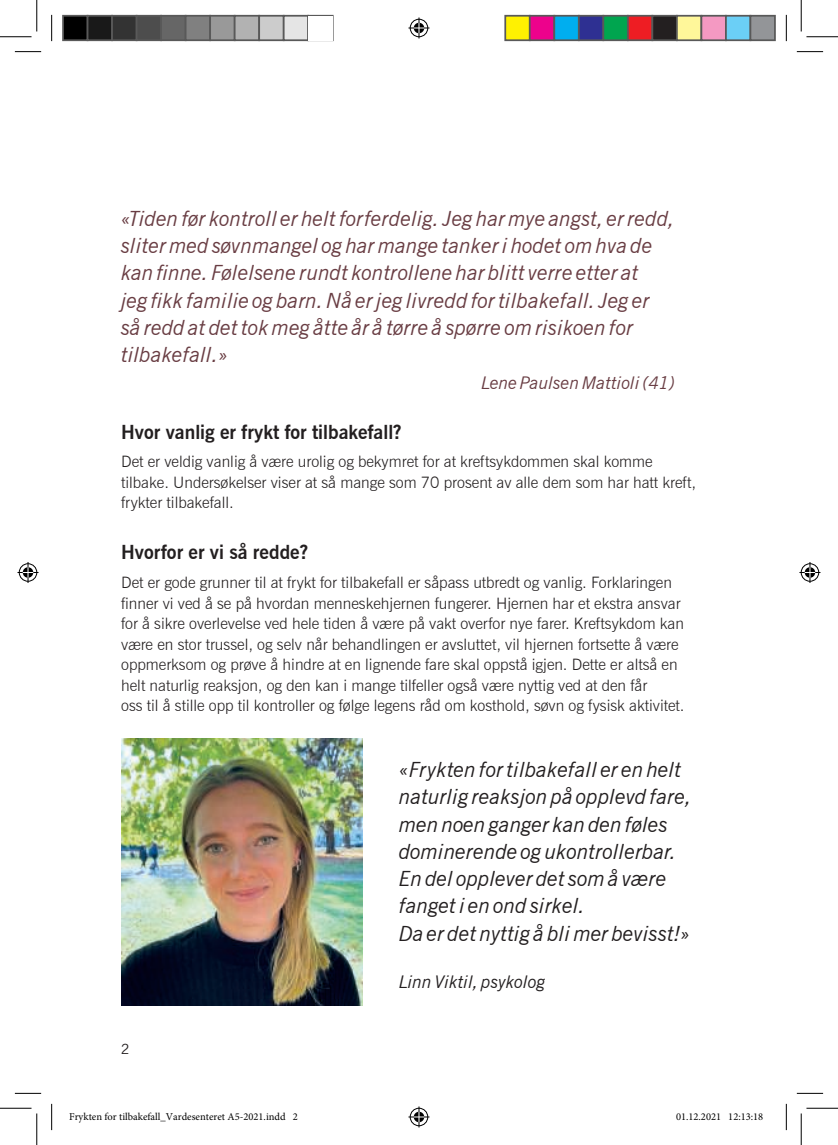
<style>
.page{position:relative;width:838px;height:1145px;background:#fff}
.page>*{position:absolute;margin:0;border:0;box-sizing:border-box;transform-origin:0 0}
.t1{font:italic 21px/27.3px "News Gothic BT";color:#693d43}
.t2{font:italic 21px/27.3px "News Gothic BT";color:#231f20}
.t3{font:700 19.25px "News Gothic BT";color:#231f20}
.t4{font:italic 17.5px "News Gothic BT";color:#693d43}
.t5{font:italic 17.5px "News Gothic BT";color:#231f20}
.t6{font:300 15.75px/20.5px "News Gothic BT";color:#231f20}
.t7{font:14px "News Gothic BT";color:#231f20}
.t8{font:10.5px "Minion Pro";color:#000}
</style>
<div class="page">
<svg style="left:408px;top:18px;width:21px;height:21px"></svg>
<div style="left:63px;top:16px;width:25px;height:24px;background:#000"></div>
<div style="left:62px;top:15px;width:26px;height:26px;border:2px solid #595959"></div>
<div style="left:88px;top:16px;width:24px;height:24px;background:#191919"></div>
<div style="left:87px;top:15px;width:26px;height:26px;border:2px solid #595959"></div>
<div style="left:112px;top:16px;width:25px;height:24px;background:#333"></div>
<div style="left:111px;top:15px;width:26px;height:26px;border:2px solid #595959"></div>
<div style="left:137px;top:16px;width:24px;height:24px;background:#4d4d4d"></div>
<div style="left:136px;top:15px;width:26px;height:26px;border:2px solid #595959"></div>
<div style="left:161px;top:16px;width:25px;height:24px;background:#666"></div>
<div style="left:160px;top:15px;width:26px;height:26px;border:2px solid #595959"></div>
<div style="left:186px;top:16px;width:24px;height:24px;background:#808080"></div>
<div style="left:185px;top:15px;width:26px;height:26px;border:2px solid #595959"></div>
<div style="left:210px;top:16px;width:25px;height:24px;background:#999"></div>
<div style="left:209px;top:15px;width:26px;height:26px;border:2px solid #595959"></div>
<div style="left:235px;top:16px;width:24px;height:24px;background:#b2b2b2"></div>
<div style="left:234px;top:15px;width:26px;height:26px;border:2px solid #595959"></div>
<div style="left:259px;top:16px;width:25px;height:24px;background:#ccc"></div>
<div style="left:258px;top:15px;width:26px;height:26px;border:2px solid #595959"></div>
<div style="left:284px;top:16px;width:24px;height:24px;background:#e5e5e5"></div>
<div style="left:283px;top:15px;width:26px;height:26px;border:2px solid #595959"></div>
<div style="left:307px;top:15px;width:26px;height:26px;border:2px solid #595959"></div>
<div style="left:505px;top:16px;width:24px;height:24px;background:#fff101"></div>
<div style="left:504px;top:15px;width:26px;height:26px;border:2px solid #595959"></div>
<div style="left:529px;top:16px;width:25px;height:24px;background:#ed028c"></div>
<div style="left:529px;top:15px;width:26px;height:26px;border:2px solid #595959"></div>
<div style="left:554px;top:16px;width:24px;height:24px;background:#00aeef"></div>
<div style="left:553px;top:15px;width:26px;height:26px;border:2px solid #595959"></div>
<div style="left:578px;top:16px;width:25px;height:24px;background:#2e3092"></div>
<div style="left:578px;top:15px;width:26px;height:26px;border:2px solid #595959"></div>
<div style="left:603px;top:16px;width:24px;height:24px;background:#00a54f"></div>
<div style="left:602px;top:15px;width:26px;height:26px;border:2px solid #595959"></div>
<div style="left:627px;top:16px;width:25px;height:24px;background:#ee1d23"></div>
<div style="left:627px;top:15px;width:26px;height:26px;border:2px solid #595959"></div>
<div style="left:652px;top:16px;width:24px;height:24px;background:#231f20"></div>
<div style="left:651px;top:15px;width:26px;height:26px;border:2px solid #595959"></div>
<div style="left:676px;top:16px;width:25px;height:24px;background:#fff79a"></div>
<div style="left:676px;top:15px;width:26px;height:26px;border:2px solid #595959"></div>
<div style="left:701px;top:16px;width:24px;height:24px;background:#f499c2"></div>
<div style="left:700px;top:15px;width:26px;height:26px;border:2px solid #595959"></div>
<div style="left:725px;top:16px;width:25px;height:24px;background:#6bcff6"></div>
<div style="left:725px;top:15px;width:26px;height:26px;border:2px solid #595959"></div>
<div style="left:750px;top:16px;width:24px;height:24px;background:#939598"></div>
<div style="left:749px;top:15px;width:26px;height:26px;border:2px solid #595959"></div>
<hr style="left:800px;top:1113px;width:1px;height:32px;background:#000">
<hr style="left:800px;top:0;width:1px;height:31px;background:#000">
<hr style="left:36px;top:1113px;width:1px;height:32px;background:#000">
<hr style="left:36px;top:0;width:1px;height:31px;background:#000">
<hr style="left:806px;top:1108px;width:31px;height:1px;background:#000">
<hr style="left:0;top:1108px;width:32px;height:1px;background:#000">
<hr style="left:806px;top:36px;width:31px;height:1px;background:#000">
<hr style="left:0;top:36px;width:32px;height:1px;background:#000">
<svg style="left:786px;top:1104px;width:1px;height:26px"></svg>
<svg style="left:786px;top:15px;width:1px;height:26px"></svg>
<svg style="left:51px;top:1104px;width:1px;height:26px"></svg>
<svg style="left:51px;top:15px;width:1px;height:26px"></svg>
<svg style="left:796px;top:1093px;width:27px;height:1px"></svg>
<svg style="left:15px;top:1093px;width:26px;height:1px"></svg>
<svg style="left:796px;top:51px;width:27px;height:1px"></svg>
<svg style="left:15px;top:51px;width:26px;height:1px"></svg>
<div style="left:308px;top:16px;width:25px;height:24px;background:#fff"></div>
<svg style="left:18px;top:562px;width:21px;height:21px"></svg>
<svg style="left:799px;top:562px;width:21px;height:21px"></svg>
<img style="left:121px;top:739px;width:241px;height:267px">
<svg style="left:408px;top:1106px;width:21px;height:21px"></svg>
<p class="t1" style="left:121px;top:206px;width:555px">«Tiden før kontroll er helt forferdelig. Jeg har mye angst, er redd, sliter med søvnmangel og har mange tanker i hodet om hva de kan finne. Følelsene rundt kontrollene har blitt verre etter at<br>jeg fikk familie og barn. Nå er jeg livredd for tilbakefall. Jeg er<br>så redd at det tok meg åtte år å tørre å spørre om risikoen for tilbakefall.»</p>
<p class="t4" style="left:481px;top:373px;width:195px">Lene Paulsen Mattioli (41)</p>
<p class="t3" style="left:121px;top:423px;width:282px">Hvor vanlig er frykt for tilbakefall?</p>
<p class="t6" style="left:121px;top:452px;width:576px">Det er veldig vanlig å være urolig og bekymret for at kreftsykdommen skal komme tilbake. Undersøkelser viser at så mange som 70 prosent av alle dem som har hatt kreft, frykter tilbakefall.</p>
<p class="t3" style="left:121px;top:543px;width:188px">Hvorfor er vi så redde?</p>
<p class="t6" style="left:121px;top:573px;width:565px">Det er gode grunner til at frykt for tilbakefall er såpass utbredt og vanlig. Forklaringen finner vi ved å se på hvordan menneskehjernen fungerer. Hjernen har et ekstra ansvar for å sikre overlevelse ved hele tiden å være på vakt overfor nye farer. Kreftsykdom kan være en stor trussel, og selv når behandlingen er avsluttet, vil hjernen fortsette å være oppmerksom og prøve å hindre at en lignende fare skal oppstå igjen. Dette er altså en helt naturlig reaksjon, og den kan i mange tilfeller også være nyttig ved at den får<br>oss til å stille opp til kontroller og følge legens råd om kosthold, søvn og fysisk aktivitet.</p>
<p class="t7" style="left:121px;top:1044px;width:10px">2</p>
<h1 class="t2" style="left:399px;top:756px;width:294px">«Frykten for tilbakefall er en helt naturlig reaksjon på opplevd fare, men noen ganger kan den føles dominerende og ukontrollerbar.<br>En del opplever det som å være fanget i en ond sirkel.<br>Da er det nyttig å bli mer bevisst!»</h1>
<p class="t5" style="left:399px;top:972px;width:148px">Linn Viktil, psykolog</p>
<p class="t8" style="left:69px;top:1112px;width:230px">Frykten for tilbakefall_Vardesenteret A5-2021.indd 2</p>
<p class="t8" style="left:676px;top:1112px;width:89px">01.12.2021 12:13:18</p>
</div>
